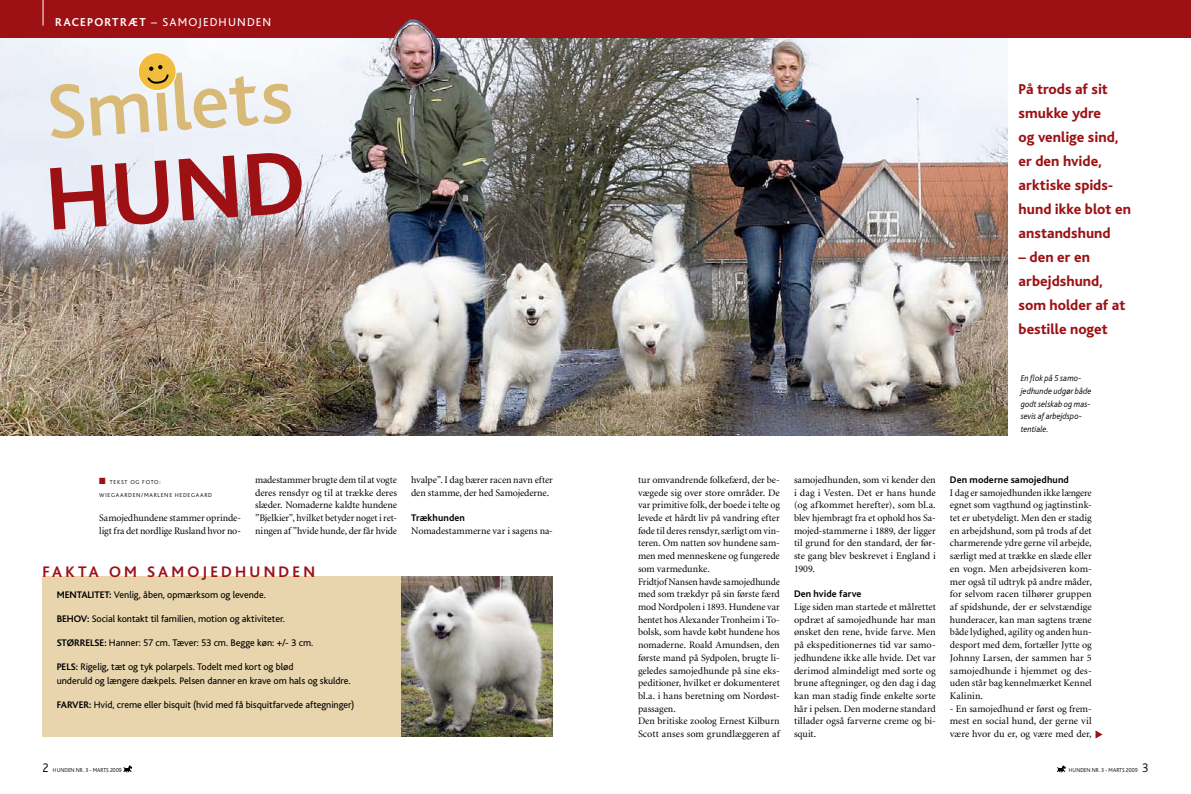
<style>
.page{position:relative;width:1191px;height:794px;background:#fff}
.page>*{position:absolute;margin:0;border:0;box-sizing:border-box;transform-origin:0 0}
.t1{font:700 93.2px "Bliss";color:#9d1115}
.t2{font:500 80.4px "Bliss";color:#d8b975}
.t3{font:700 16px "Bliss";letter-spacing:.2em;color:#9d1115}
.t4{font:800 15px/24px "Bliss";color:#9d1115}
.t5{font:12px "Bliss";letter-spacing:.095em;color:#fff}
.t6{font:10px/12.7px "Minion";letter-spacing:-.005em;color:#000;text-align:justify}
.t7{font:10px/14px "Bliss";letter-spacing:-.005em;color:#000}
.t8{font:700 10px "Bliss";letter-spacing:.01em;color:#000}
.t9{font:italic 300 9px/12.7px "Bliss";color:#000;scale:.95 1}
.t10{font:300 6px/12.7px "Bliss";letter-spacing:.12em;color:#000}
.t11{font:300 6px "Bliss";letter-spacing:.015em;color:#000;scale:.93 1}
.t12{font:300 6px "Bliss";letter-spacing:.12em;color:#000;scale:.93 1}
.s1{font-weight:700}
.s2{color:#9d1115}
</style>
<div class="page">
<img style="left:0;top:37px;width:1007px;height:399px">
<div style="left:0;top:0;width:1191px;height:37px;background:#9d1115"></div>
<svg style="left:43px;top:0;width:1px;height:26px"></svg>
<div style="left:138px;top:53px;width:38px;height:38px;background:#f0bd3d;border-radius:50%"></div>
<div style="left:138px;top:52px;width:39px;height:39px;border:1px solid #fff;border-radius:50%"></div>
<svg style="left:147px;top:65px;width:22px;height:18px"></svg>
<div style="left:43px;top:576px;width:474px;height:161px;background:#e8d5ae"></div>
<img style="left:401px;top:576px;width:152px;height:161px">
<img style="left:387px;top:19px;width:54px;height:44px">
<svg style="left:1095px;top:730px;width:7px;height:8px"></svg>
<svg style="left:123px;top:765px;width:9px;height:7px"></svg>
<svg style="left:1057px;top:765px;width:8px;height:7px"></svg>
<p class="t5" style="left:55px;top:15px;width:218px"><span class="s1">RACEPORTRÆT</span> – SAMOJEDHUNDEN</p>
<h2 class="t2" style="left:44px;top:71px;width:248px;rotate:-4deg">Smilets</h2>
<h1 class="t1" style="left:43px;top:151px;width:248px;rotate:-4deg">hund</h1>
<p class="t10" style="left:99px;top:476px;width:114px"><span class="s2">■</span> TEKST OG FOTO:<br>WIEGAARDEN/MARLENE HEDEGAARD</p>
<p class="t6" style="left:99px;top:512px;width:143px">Samojedhundene stammer oprinde&shy;ligt fra det nordlige Rusland hvor no-</p>
<p class="t6" style="left:255px;top:474px;width:143px">madestammer brugte dem til at vogte deres rensdyr og til at trække deres slæder. Nomaderne kaldte hundene ”Bjelkier”, hvilket betyder noget i ret&shy;ningen af ”hvide hunde, der får hvide</p>
<p class="t6" style="left:411px;top:474px;width:143px">hvalpe”. I dag bærer racen navn efter den stamme, der hed Samojederne.</p>
<p class="t8" style="left:411px;top:512px;width:55px">Trækhunden</p>
<p class="t6" style="left:411px;top:524px;width:143px">Nomadestammerne var i sagens na-</p>
<h3 class="t3" style="left:43px;top:563px;width:207px">FAKTA OM SAMOJEDHUN</h3>
<h3 class="t3" style="left:279px;top:563px;width:36px">DEN</h3>
<p class="t7" style="left:57px;top:588px;width:210px"><span class="s1">MENTALITET:</span> Venlig, åben, opmærksom og levende.</p>
<p class="t7" style="left:57px;top:612px;width:230px"><span class="s1">BEHOV:</span> Social kontakt til familien, motion og aktiviteter.</p>
<p class="t7" style="left:57px;top:636px;width:258px"><span class="s1">STØRRELSE:</span> Hanner: 57 cm. Tæver: 53 cm. Begge køn: +/- 3 cm.</p>
<p class="t7" style="left:57px;top:660px;width:295px"><span class="s1">PELS:</span> Rigelig, tæt og tyk polarpels. Todelt med kort og blød<br>underuld og længere dækpels. Pelsen danner en krave om hals og skuldre.</p>
<p class="t7" style="left:57px;top:698px;width:299px"><span class="s1">FARVER:</span> Hvid, creme eller bisquit (hvid med få bisquitfarvede aftegninger)</p>
<h3 class="t4" style="left:1018px;top:77px;width:114px">På trods af sit smukke ydre<br>og venlige sind, er den hvide, arktiske spids&shy;hund ikke blot en anstandshund</h3>
<h3 class="t4" style="left:1018px;top:245px;width:108px">– den er en arbejdshund, som holder af at bestille noget</h3>
<p class="t9" style="left:1020px;top:372px;width:76px">En flok på 5 samo&shy;jedhunde udgør både godt selskab og mas&shy;sevis af arbejdspo&shy;tentiale.</p>
<p class="t6" style="left:638px;top:474px;width:143px;text-align:left">tur omvandrende folkefærd, der be&shy;vægede sig over store områder. De var primitive folk, der boede i telte og levede et hårdt liv på vandring efter føde til deres rensdyr, særligt om vin&shy;teren. Om natten sov hundene sam&shy;men med menneskene og fungerede som varmedunke.<br>Fridtjof Nansen havde samojedhunde med som trækdyr på sin første færd mod Nordpolen i 1893. Hundene var hentet hos Alexander Tronheim i To&shy;bolsk, som havde købt hundene hos nomaderne. Roald Amundsen, den første mand på Sydpolen, brugte li&shy;geledes samojedhunde på sine eks&shy;peditioner, hvilket er dokumenteret bl.a. i hans beretning om Nordøst&shy;passagen.<br>Den britiske zoolog Ernest Kilburn<br>Scott anses som grundlæggeren af</p>
<p class="t6" style="left:794px;top:474px;width:143px">samojedhunden, som vi kender den i dag i Vesten. Det er hans hunde (og afkommet herefter), som bl.a. blev hjembragt fra et ophold hos Sa&shy;mojed-stammerne i 1889, der ligger til grund for den standard, der før&shy;ste gang blev beskrevet i England i 1909.</p>
<p class="t8" style="left:794px;top:589px;width:69px">Den hvide farve</p>
<p class="t6" style="left:794px;top:601px;width:143px">Lige siden man startede et målrettet opdræt af samojedhunde har man ønsket den rene, hvide farve. Men på ekspeditionernes tid var samo&shy;jedhundene ikke alle hvide. Det var derimod almindeligt med sorte og brune aftegninger, og den dag i dag kan man stadig finde enkelte sorte hår i pelsen. Den moderne standard tillader også farverne creme og bi&shy;squit.</p>
<p class="t8" style="left:950px;top:474px;width:120px">Den moderne samojedhund</p>
<p class="t6" style="left:950px;top:486px;width:143px">I dag er samojedhunden ikke længere egnet som vagthund og jagtinstink&shy;tet er ubetydeligt. Men den er stadig en arbejdshund, som på trods af det charmerende ydre gerne vil arbejde, særligt med at trække en slæde eller en vogn. Men arbejdsiveren kom&shy;mer også til udtryk på andre måder, for selvom racen tilhører gruppen af spidshunde, der er selvstændige hunderacer, kan man sagtens træne både lydighed, agility og anden hun&shy;desport med dem, fortæller Jytte og Johnny Larsen, der sammen har 5 samojedhunde i hjemmet og des&shy;uden står bag kennelmærket Kennel Kalinin.</p>
<p class="t6" style="left:950px;top:702px;width:143px">- En samojedhund er først og frem&shy;mest en social hund, der gerne vil være hvor du er, og være med der,</p>
<p class="t12" style="left:53px;top:767px;width:13px">HUNDEN</p>
<p class="t11" style="left:76px;top:767px;width:51px">NR. 3 - MARTS 2009</p>
<p class="t12" style="left:1068px;top:767px;width:13px">HUNDEN</p>
<p class="t11" style="left:1091px;top:767px;width:51px">NR. 3 - MARTS 2009</p>
</div>
